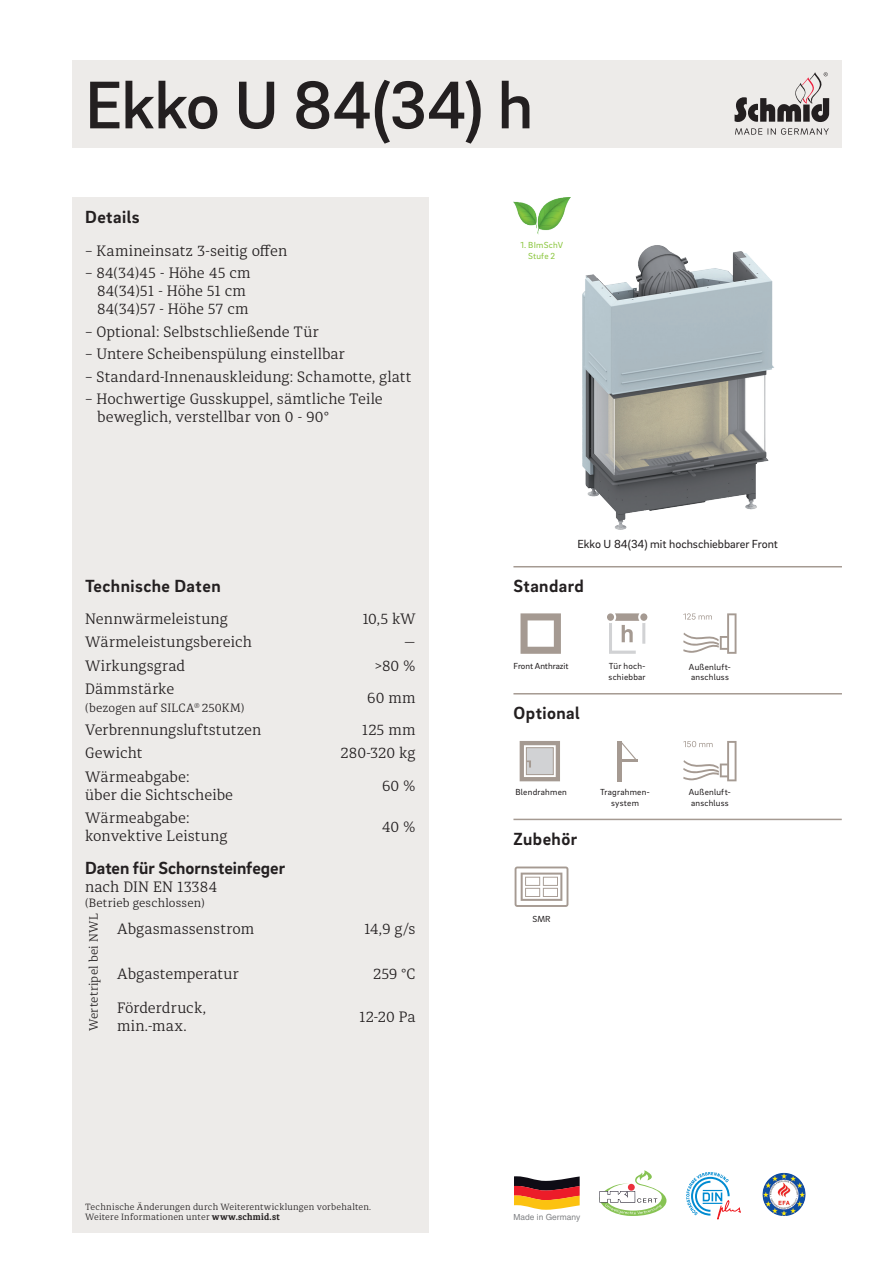
<style>
.page{position:relative;width:893px;height:1263px;background:#fff}
.page>*{position:absolute;margin:0;border:0;box-sizing:border-box;transform-origin:0 0}
.t1{font:500 69px "Brix Sans";letter-spacing:-.005em;color:#231f20}
.t2{font:700 18px "Brix Sans";letter-spacing:.025em;color:#231f20}
.t3{font:700 18px "Brix Sans";color:#231f20}
.t4{font:300 15px/23.4px "Diaria Pro";letter-spacing:.005em;color:#231f20}
.t5{font:300 12px "Diaria Pro";letter-spacing:.015em;color:#231f20}
.t6{font:12px "Brix Sans";color:#231f20}
.t7{font:300 9px/10.8px "Diaria Pro";letter-spacing:.025em;color:#231f20}
.t8{font:9px/10.8px "Brix Sans";letter-spacing:.025em;color:#231f20}
.t9{font:9px/10.8px "Brix Sans";letter-spacing:.025em;color:#8bc63e;text-align:center}
.t10{font:9px "Brix Sans";color:#231f20}
.t11{font:8.4px "Helvetica LT Std";color:#808285}
.s1{font-weight:700}
</style>
<div class="page">
<div style="left:72px;top:198px;width:356px;height:1035px;background:#edebe9"></div>
<div style="left:72px;top:60px;width:770px;height:87px;background:#edebe9"></div>
<svg style="left:686px;top:1172px;width:55px;height:48px"></svg>
<img style="left:763px;top:1173px;width:21px;height:15px">
<svg style="left:514px;top:1176px;width:66px;height:34px;background:#b66b3e"></svg>
<svg style="left:599px;top:1170px;width:67px;height:46px"></svg>
<svg style="left:735px;top:72px;width:94px;height:50px"></svg>
<svg style="left:735px;top:128px;width:94px;height:7px"></svg>
<img style="left:513px;top:198px;width:57px;height:36px">
<img style="left:582px;top:245px;width:192px;height:284px">
<hr style="left:617px;top:741px;width:4px;height:40px;background:#a59a92">
<hr style="left:621px;top:759px;width:16px;height:3px;background:#a59a92">
<svg style="left:621px;top:741px;width:17px;height:20px"></svg>
<div style="left:640px;top:613px;width:7px;height:8px;background:#a59a92;border-radius:50%"></div>
<svg style="left:609px;top:613px;width:36px;height:41px"></svg>
<svg style="left:520px;top:741px;width:40px;height:40px"></svg>
<div style="left:526px;top:747px;width:28px;height:28px;border:1px solid #a59a92"></div>
<hr style="left:513px;top:566px;width:329px;height:1px;background:#a59a92">
<svg style="left:683px;top:613px;width:53px;height:41px"></svg>
<hr style="left:513px;top:693px;width:329px;height:1px;background:#a59a92">
<svg style="left:683px;top:741px;width:53px;height:40px"></svg>
<svg style="left:520px;top:613px;width:41px;height:41px"></svg>
<hr style="left:513px;top:819px;width:329px;height:1px;background:#a59a92">
<svg style="left:515px;top:866px;width:53px;height:41px"></svg>
<h1 class="t1" style="left:85px;top:60px;width:450px">Ekko U 84(34) h</h1>
<p class="t2" style="left:85px;top:205px;width:56px">Details</p>
<p class="t4" style="left:85px;top:239px;width:204px">– Kamineinsatz 3-seitig offen</p>
<p class="t4" style="left:97px;top:264px;width:155px;line-height:18px;text-indent:-12px">– 84(34)45 - Höhe 45 cm<br>84(34)51 - Höhe 51 cm<br>84(34)57 - Höhe 57 cm</p>
<p class="t4" style="left:85px;top:320px;width:235px">– Optional: Selbstschließende Tür</p>
<p class="t4" style="left:85px;top:342px;width:261px">– Untere Scheibenspülung einstellbar</p>
<p class="t4" style="left:85px;top:365px;width:328px">– Standard-Innenauskleidung: Schamotte, glatt</p>
<p class="t4" style="left:97px;top:390px;width:287px;line-height:18px;text-indent:-12px">– Hochwertige Gusskuppel, sämtliche Teile beweglich, verstellbar von 0 - 90°</p>
<p class="t2" style="left:85px;top:574px;width:137px">Technische Daten</p>
<p class="t4" style="left:85px;top:607px;width:168px">Nennwärmeleistung<br>Wärmeleistungsbereich<br>Wirkungsgrad<br>Dämmstärke</p>
<p class="t5" style="left:85px;top:700px;width:161px">(bezogen auf SILCA<sup>®</sup> 250KM)</p>
<p class="t4" style="left:85px;top:718px;width:178px">Verbrennungsluftstutzen<br>Gewicht<br>Wärmeabgabe:</p>
<p class="t4" style="left:85px;top:783px;width:150px">über die Sichtscheibe<br>Wärmeabgabe:</p>
<p class="t4" style="left:85px;top:824px;width:144px">konvektive Leistung</p>
<p class="t3" style="left:85px;top:856px;width:202px">Daten für Schornsteinfeger</p>
<p class="t4" style="left:85px;top:875px;width:133px">nach DIN EN 13384</p>
<p class="t5" style="left:85px;top:895px;width:121px">(Betrieb geschlossen)</p>
<p class="t5" style="left:87px;top:1031px;width:119px;rotate:-90deg">Wertetripel bei NWL</p>
<p class="t4" style="left:117px;top:917px;width:139px">Abgasmassenstrom</p>
<p class="t4" style="left:117px;top:962px;width:123px">Abgastemperatur</p>
<p class="t4" style="left:117px;top:998px;width:90px;line-height:18px">Förderdruck, min.-max.</p>
<p class="t4" style="left:362px;top:607px;width:55px;text-align:right">10,5 kW —<br>&gt;80 %</p>
<p class="t4" style="left:362px;top:681px;width:55px;line-height:32.2px;text-align:center">60 mm<br>125 mm</p>
<p class="t4" style="left:341px;top:737px;width:76px;line-height:32.2px;text-align:right">280-320 kg<br>60 %</p>
<p class="t4" style="left:382px;top:815px;width:35px">40 %</p>
<p class="t4" style="left:364px;top:917px;width:53px">14,9 g/s</p>
<p class="t4" style="left:373px;top:962px;width:44px">259 °C</p>
<p class="t4" style="left:359px;top:1005px;width:58px">12-20 Pa</p>
<p class="t7" style="left:85px;top:1201px;width:288px">Technische Änderungen durch Weiterentwicklungen vorbehalten.<br>Weitere Informationen unter <span class="s1">www.schmid.st</span></p>
<p class="t9" style="left:520px;top:239px;width:44px">1. BImSchV<br>Stufe 2</p>
<p class="t6" style="left:577px;top:537px;width:202px">Ekko U 84(34) mit hochschiebbarer Front</p>
<p class="t2" style="left:513px;top:574px;width:72px">Standard</p>
<p class="t10" style="left:514px;top:660px;width:56px">Front Anthrazit</p>
<p class="t2" style="left:514px;top:701px;width:68px">Optional</p>
<p class="t8" style="left:609px;top:660px;width:39px">Tür hoch&shy;schiebbar</p>
<p class="t8" style="left:515px;top:786px;width:53px">Blendrahmen</p>
<p class="t2" style="left:513px;top:827px;width:65px">Zubehör</p>
<p class="t8" style="left:600px;top:786px;width:52px;text-align:center">Tragrahmen&shy;system</p>
<p class="t8" style="left:532px;top:913px;width:19px">SMR</p>
<p class="t8" style="left:689px;top:661px;width:44px">Außenluft&shy;anschluss</p>
<p class="t8" style="left:689px;top:786px;width:44px">Außenluft&shy;anschluss</p>
<p class="t11" style="left:513px;top:1212px;width:68px">Made in Germany</p>
</div>
